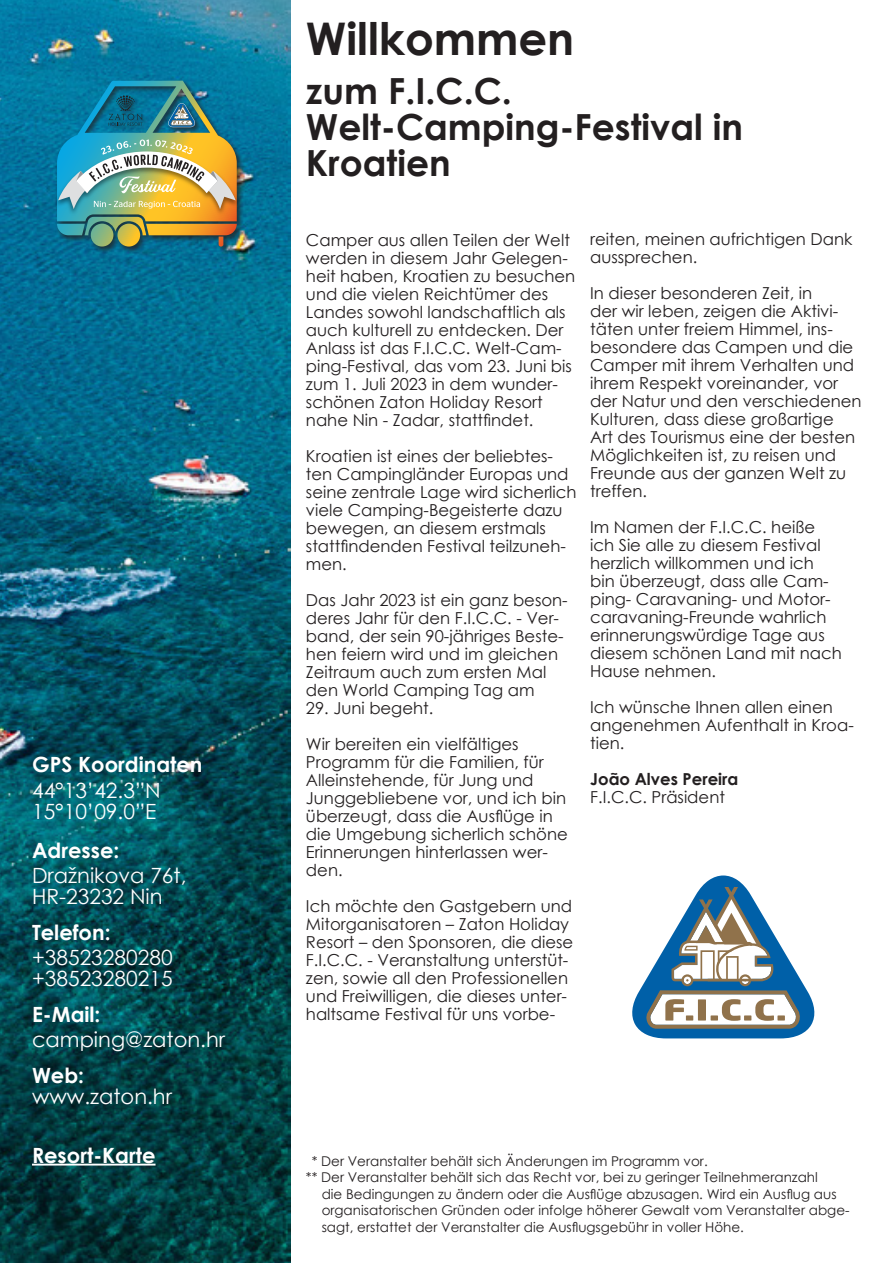
<style>
.page{position:relative;width:893px;height:1263px;background:#fff}
.page>*{position:absolute;margin:0;border:0;box-sizing:border-box;transform-origin:0 0}
.allgemeiner_Text{font:700 45px "Century Gothic";color:#231f20}
.allgemeiner_Text-2{font:700 36px/36px "Century Gothic";color:#231f20}
.allgemeiner_Text-3{font:21px/21px "Century Gothic";color:#fff}
.allgemeiner_Text-4{font:700 21px "Century Gothic";color:#fff}
.allgemeiner_Text-5{font:16.5px/18px "Century Gothic";color:#231f20}
.allgemeiner_Text-6{font:700 16.5px "Century Gothic";color:#231f20}
.allgemeiner_Text-7{font:13.5px/16.5px "Century Gothic";color:#231f20}
.s1{color:#fff}
</style>
<div class="page">
<img style="left:0;top:0;width:291px;height:1263px">
<hr style="left:32px;top:1164px;width:124px;height:1px;background:#fff">
<svg style="left:632px;top:875px;width:183px;height:164px"></svg>
<div style="left:55px;top:79px;width:189px;height:175px;background:#231f20;opacity:.75"></div>
<img style="left:57px;top:58px;width:181px;height:189px">
<p class="allgemeiner_Text-4" style="left:32px;top:749px;width:172px">GPS Koordinaten</p>
<p class="allgemeiner_Text-3" style="left:32px;top:779px;width:130px">44°13’42.3”N<br>15°10’09.0”E</p>
<p class="allgemeiner_Text-4" style="left:32px;top:834px;width:89px">Adresse:</p>
<p class="allgemeiner_Text-3" style="left:32px;top:864px;width:156px">Dražnikova 76t,</p>
<p class="allgemeiner_Text-3" style="left:32px;top:885px;width:132px">HR-23232 Nin</p>
<p class="allgemeiner_Text-4" style="left:32px;top:916px;width:80px">Telefon:</p>
<p class="allgemeiner_Text-3" style="left:32px;top:947px;width:142px">+38523280280</p>
<p class="allgemeiner_Text-3" style="left:32px;top:968px;width:142px">+38523280215</p>
<p class="allgemeiner_Text-4" style="left:32px;top:998px;width:70px">E-Mail:</p>
<p class="allgemeiner_Text-3" style="left:32px;top:1029px;width:195px">camping@zaton.hr</p>
<p class="allgemeiner_Text-4" style="left:32px;top:1060px;width:54px">Web:</p>
<p class="allgemeiner_Text-3" style="left:32px;top:1086px;width:142px">www.zaton.hr</p>
<p class="allgemeiner_Text-4" style="left:32px;top:1139px;width:125px">Resort-Karte</p>
<p class="allgemeiner_Text" style="left:306px;top:5px;width:270px">Willkommen</p>
<p class="allgemeiner_Text-2" style="left:306px;top:71px;width:207px">zum F.I.C.C.</p>
<p class="allgemeiner_Text-2" style="left:306px;top:107px;width:439px">Welt-Camping-Festival in<br>Kroatien</p>
<p class="allgemeiner_Text-5" style="left:306px;top:230px;width:271px">Camper aus allen Teilen der Welt werden in diesem Jahr Gelegen&shy;heit haben, Kroatien zu besuchen und die vielen Reichtümer des<br>Landes sowohl landschaftlich als auch kulturell zu entdecken. Der<br>Anlass ist das F.I.C.C. Welt-Cam&shy;ping-Festival, das vom 23. Juni bis zum 1. Juli 2023 in dem wunder&shy;schönen Zaton Holiday Resort nahe Nin - Zadar, stattfindet.</p>
<p class="allgemeiner_Text-5" style="left:306px;top:446px;width:272px">Kroatien ist eines der beliebtes&shy;ten Campingländer Europas und seine zentrale Lage wird sicherlich viele Camping-Begeisterte dazu bewegen, an diesem erstmals stattfindenden Festival teilzuneh&shy;men.</p>
<p class="allgemeiner_Text-5" style="left:306px;top:590px;width:263px">Das Jahr 2023 ist ein ganz beson&shy;deres Jahr für den F.I.C.C. - Ver&shy;band, der sein 90-jähriges Beste&shy;hen feiern wird und im gleichen<br>Zeitraum auch zum ersten Mal den World Camping Tag am</p>
<p class="allgemeiner_Text-5" style="left:306px;top:698px;width:129px">29. Juni begeht.</p>
<p class="allgemeiner_Text-5" style="left:306px;top:734px;width:263px">Wir bereiten ein vielfältiges<br>Programm für die Familien, für<br>Alleinstehende, für Jung und<br>Junggebliebene vor, und ich bin überzeugt, dass die Ausflüge in die Umgebung sicherlich schöne<br>Erinnerungen hinterlassen wer&shy;den.</p>
<p class="allgemeiner_Text-5" style="left:306px;top:896px;width:269px">Ich möchte den Gastgebern und Mitorganisatoren – Zaton Holiday Resort – den Sponsoren, die diese F.I.C.C. - Veranstaltung unterstüt&shy;zen, sowie all den Professionellen und Freiwilligen, die dieses unter&shy;haltsame Festival für uns vorbe-</p>
<p class="allgemeiner_Text-5" style="left:590px;top:230px;width:264px">reiten, meinen aufrichtigen Dank aussprechen.</p>
<p class="allgemeiner_Text-5" style="left:590px;top:284px;width:273px">In dieser besonderen Zeit, in<br>der wir leben, zeigen die Aktivi&shy;täten unter freiem Himmel, ins&shy;besondere das Campen und die<br>Camper mit ihrem Verhalten und ihrem Respekt voreinander, vor der Natur und den verschiedenen<br>Kulturen, dass diese großartige<br>Art des Tourismus eine der besten<br>Möglichkeiten ist, zu reisen und<br>Freunde aus der ganzen Welt zu treffen.</p>
<p class="allgemeiner_Text-5" style="left:590px;top:518px;width:253px">Im Namen der F.I.C.C. heiße ich Sie alle zu diesem Festival herzlich willkommen und ich bin überzeugt, dass alle Cam&shy;ping- Caravaning- und Motor&shy;caravaning-Freunde wahrlich erinnerungswürdige Tage aus diesem schönen Land mit nach<br>Hause nehmen.</p>
<p class="allgemeiner_Text-5" style="left:590px;top:698px;width:265px">Ich wünsche Ihnen allen einen angenehmen Aufenthalt in Kroa&shy;tien.</p>
<p class="allgemeiner_Text-6" style="left:590px;top:767px;width:150px">João Alves Pereira</p>
<p class="allgemeiner_Text-5" style="left:590px;top:788px;width:136px">F.I.C.C. Präsident</p>
<p class="allgemeiner_Text-7" style="left:306px;top:1152px;width:513px"><span class="s1">*</span>* Der Veranstalter behält sich Änderungen im Programm vor.<br>** Der Veranstalter behält sich das Recht vor, bei zu geringer Teilnehmeranzahl</p>
<p class="allgemeiner_Text-7" style="left:322px;top:1185px;width:529px">die Bedingungen zu ändern oder die Ausflüge abzusagen. Wird ein Ausflug aus organisatorischen Gründen oder infolge höherer Gewalt vom Veranstalter abge&shy;sagt, erstattet der Veranstalter die Ausflugsgebühr in voller Höhe.</p>
</div>
